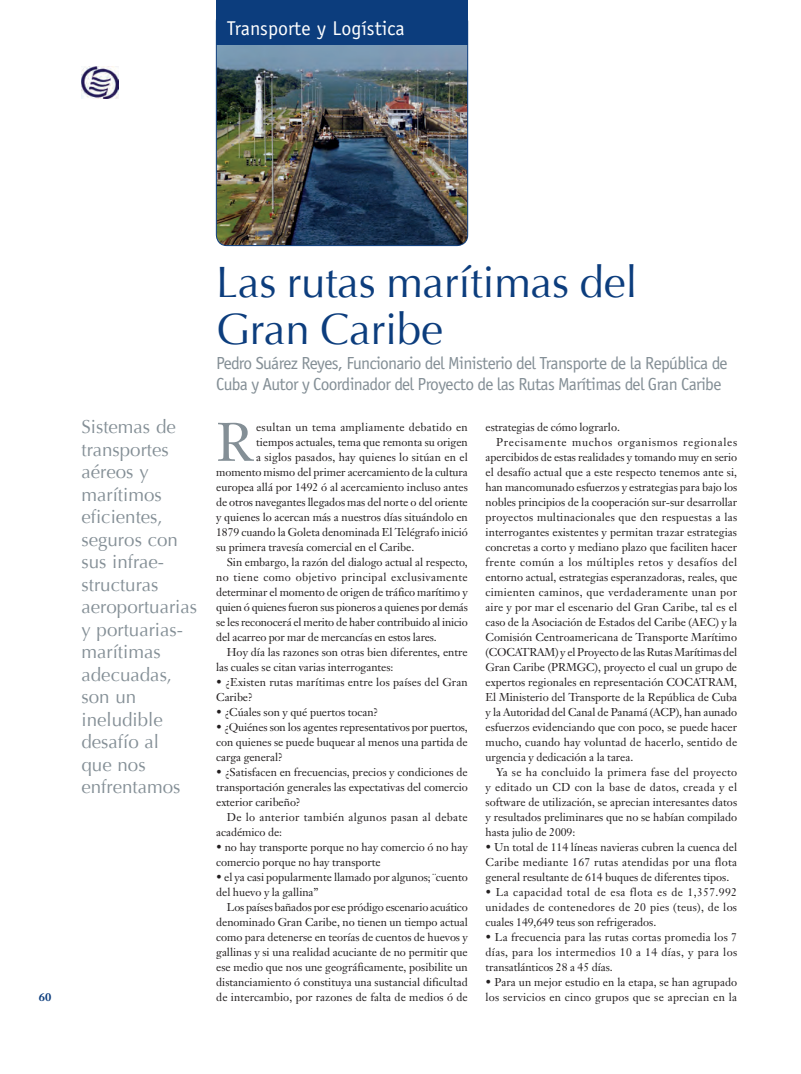
<style>
.page{position:relative;width:801px;height:1074px;background:#fff}
.page>*{position:absolute;margin:0;border:0;box-sizing:border-box;transform-origin:0 0}
.t1{font:53.38px "Janson Text";color:#848f96}
.t2{font:43.75px/47.5px "Optima";letter-spacing:-.005em;color:#0c3d7d}
.t3{font:20px "Officina Sans";color:#fff}
.t4{font:18.75px/22.5px "Optima";color:#848f96}
.t5{font:17.5px/21.2px "Officina Sans";letter-spacing:-.035em;color:#848f96}
.t6{font:11.25px/15px "Janson Text";letter-spacing:-.005em;color:#231f20;text-align:justify}
.t7{font:11.25px/15px "Janson Text";letter-spacing:.025em;color:#231f20}
.t8{font:11.25px/15px "Janson Text";letter-spacing:.02em;color:#231f20}
.t9{font:11.25px "Janson Text";letter-spacing:.035em;color:#231f20}
.t10{font:11.25px "Janson Text";letter-spacing:.03em;color:#231f20}
.t11{font:11.25px "Janson Text";letter-spacing:.055em;color:#231f20}
.t12{font:700 11.25px "Janson Text";color:#0c3d7d}
</style>
<div class="page">
<img style="left:216px;top:45px;width:252px;height:201px">
<div style="left:216px;top:11px;width:252px;height:235px;border:1px solid #0c3d7d;border-radius:11px"></div>
<img style="left:81px;top:66px;width:37px;height:33px">
<div style="left:216px;top:0;width:252px;height:28px;background:#0c3d7d"></div>
<div style="left:216px;top:11px;width:252px;height:34px;background:#0c3d7d"></div>
<h3 class="t3" style="left:227px;top:17px;width:179px">Transporte y Logística</h3>
<p class="t12" style="left:39px;top:989px;width:14px">60</p>
<h3 class="t4" style="left:81px;top:416px;width:117px">Sistemas de transportes aéreos y marítimos eficientes, seguros con sus infrae&shy;structuras aeroportuarias y portuarias&shy;marítimas adecuadas, son un ineludible desafío al<br>que nos enfrentamos</h3>
<h2 class="t2" style="left:216px;top:258px;width:423px">Las rutas marítimas del<br>Gran Caribe</h2>
<h3 class="t5" style="left:216px;top:352px;width:513px">Pedro Suárez Reyes, Funcionario del Ministerio del Transporte de la República de<br>Cuba y Autor y Coordinador del Proyecto de las Rutas Marítimas del Gran Caribe</h3>
<h1 class="t1" style="left:216px;top:408px;width:39px">R</h1>
<p class="t7" style="left:256px;top:419px;width:213px">esultan un tema ampliamente debatido en</p>
<p class="t6" style="left:256px;top:434px;width:213px">tiempos actuales, tema que remonta su origen</p>
<p class="t6" style="left:256px;top:449px;width:213px">a siglos pasados, hay quienes lo sitúan en el</p>
<p class="t6" style="left:216px;top:464px;width:253px">momento mismo del primer acercamiento de la cultura</p>
<p class="t6" style="left:216px;top:479px;width:253px">europea allá por 1492 ó al acercamiento incluso antes</p>
<p class="t6" style="left:216px;top:494px;width:253px">de otros navegantes llegados mas del norte o del oriente</p>
<p class="t6" style="left:216px;top:509px;width:253px">y quienes lo acercan más a nuestros días situándolo en</p>
<p class="t6" style="left:216px;top:524px;width:253px">1879 cuando la Goleta denominada El Telégrafo inició</p>
<p class="t6" style="left:216px;top:539px;width:200px">su primera travesía comercial en el Caribe.</p>
<p class="t6" style="left:227px;top:554px;width:242px">Sin embargo, la razón del dialogo actual al respecto,</p>
<p class="t9" style="left:216px;top:570px;width:253px">no tiene como objetivo principal exclusivamente</p>
<p class="t6" style="left:216px;top:584px;width:253px">determinar el momento de origen de tráfico marítimo y</p>
<p class="t6" style="left:216px;top:599px;width:253px">quien ó quienes fueron sus pioneros a quienes por demás</p>
<p class="t6" style="left:216px;top:614px;width:253px">se les reconocerá el merito de haber contribuido al inicio</p>
<p class="t6" style="left:216px;top:629px;width:222px">del acarreo por mar de mercancías en estos lares.</p>
<p class="t6" style="left:227px;top:644px;width:242px">Hoy día las razones son otras bien diferentes, entre</p>
<p class="t6" style="left:216px;top:659px;width:179px">las cuales se citan varias interrogantes:</p>
<p class="t6" style="left:216px;top:674px;width:253px">• ¿Existen rutas marítimas entre los países del Gran<br>Caribe?</p>
<p class="t6" style="left:216px;top:704px;width:164px">• ¿Cúales son y qué puertos tocan?</p>
<p class="t6" style="left:216px;top:719px;width:253px">• ¿Quiénes son los agentes representativos por puertos, con quienes se puede buquear al menos una partida de carga general?</p>
<p class="t6" style="left:216px;top:764px;width:253px">• ¿Satisfacen en frecuencias, precios y condiciones de transportación generales las expectativas del comercio exterior caribeño?</p>
<p class="t7" style="left:216px;top:809px;width:253px;text-indent:11px">De lo anterior también algunos pasan al debate académico de:</p>
<p class="t6" style="left:216px;top:839px;width:253px">• no hay transporte porque no hay comercio ó no hay comercio porque no hay transporte</p>
<p class="t6" style="left:216px;top:869px;width:253px">• el ya casi popularmente llamado por algunos; ¨cuento del huevo y la gallina”</p>
<p class="t6" style="left:216px;top:899px;width:253px;text-indent:11px">Los países bañados por ese pródigo escenario acuático denominado Gran Caribe, no tienen un tiempo actual como para detenerse en teorías de cuentos de huevos y gallinas y si una realidad acuciante de no permitir que ese medio que nos une geográficamente, posibilite un distanciamiento ó constituya una sustancial dificultad de intercambio, por razones de falta de medios ó de</p>
<p class="t6" style="left:485px;top:419px;width:136px">estrategias de cómo lograrlo.</p>
<p class="t11" style="left:496px;top:434px;width:242px">Precisamente muchos organismos regionales</p>
<p class="t6" style="left:485px;top:449px;width:253px">apercibidos de estas realidades y tomando muy en serio</p>
<p class="t6" style="left:485px;top:464px;width:253px">el desafío actual que a este respecto tenemos ante si,</p>
<p class="t6" style="left:485px;top:479px;width:253px">han mancomunado esfuerzos y estrategias para bajo los</p>
<p class="t6" style="left:485px;top:494px;width:253px">nobles principios de la cooperación sur-sur desarrollar</p>
<p class="t8" style="left:485px;top:509px;width:253px">proyectos multinacionales que den respuestas a las</p>
<p class="t6" style="left:485px;top:524px;width:253px">interrogantes existentes y permitan trazar estrategias</p>
<p class="t6" style="left:485px;top:539px;width:253px">concretas a corto y mediano plazo que faciliten hacer</p>
<p class="t9" style="left:485px;top:554px;width:253px">frente común a los múltiples retos y desafíos del</p>
<p class="t6" style="left:485px;top:569px;width:253px">entorno actual, estrategias esperanzadoras, reales, que</p>
<p class="t7" style="left:485px;top:584px;width:253px">cimienten caminos, que verdaderamente unan por</p>
<p class="t6" style="left:485px;top:599px;width:253px">aire y por mar el escenario del Gran Caribe, tal es el</p>
<p class="t6" style="left:485px;top:614px;width:253px">caso de la Asociación de Estados del Caribe (AEC) y la</p>
<p class="t6" style="left:485px;top:629px;width:253px">Comisión Centroamericana de Transporte Marítimo</p>
<p class="t6" style="left:485px;top:644px;width:253px">(COCATRAM) y el Proyecto de las Rutas Marítimas del</p>
<p class="t6" style="left:485px;top:659px;width:253px">Gran Caribe (PRMGC), proyecto el cual un grupo de</p>
<p class="t6" style="left:485px;top:674px;width:253px">expertos regionales en representación COCATRAM,</p>
<p class="t6" style="left:485px;top:689px;width:253px">El Ministerio del Transporte de la República de Cuba</p>
<p class="t6" style="left:485px;top:704px;width:253px">y la Autoridad del Canal de Panamá (ACP), han aunado</p>
<p class="t6" style="left:485px;top:719px;width:253px">esfuerzos evidenciando que con poco, se puede hacer</p>
<p class="t6" style="left:485px;top:734px;width:253px">mucho, cuando hay voluntad de hacerlo, sentido de</p>
<p class="t6" style="left:485px;top:749px;width:149px">urgencia y dedicación a la tarea.</p>
<p class="t10" style="left:496px;top:764px;width:242px">Ya se ha concluido la primera fase del proyecto</p>
<p class="t7" style="left:485px;top:779px;width:253px">y editado un CD con la base de datos, creada y el</p>
<p class="t6" style="left:485px;top:794px;width:253px">software de utilización, se aprecian interesantes datos</p>
<p class="t6" style="left:485px;top:809px;width:253px">y resultados preliminares que no se habían compilado</p>
<p class="t6" style="left:485px;top:824px;width:91px">hasta julio de 2009:</p>
<p class="t6" style="left:485px;top:839px;width:253px">• Un total de 114 líneas navieras cubren la cuenca del Caribe mediante 167 rutas atendidas por una flota general resultante de 614 buques de diferentes tipos.</p>
<p class="t6" style="left:485px;top:884px;width:253px">• La capacidad total de esa flota es de 1,357.992 unidades de contenedores de 20 pies (teus), de los cuales 149,649 teus son refrigerados.</p>
<p class="t6" style="left:485px;top:929px;width:253px">• La frecuencia para las rutas cortas promedia los 7 días, para los intermedios 10 a 14 días, y para los transatlánticos 28 a 45 días.</p>
<p class="t8" style="left:485px;top:974px;width:253px">• Para un mejor estudio en la etapa, se han agrupado los servicios en cinco grupos que se aprecian en la</p>
</div>
